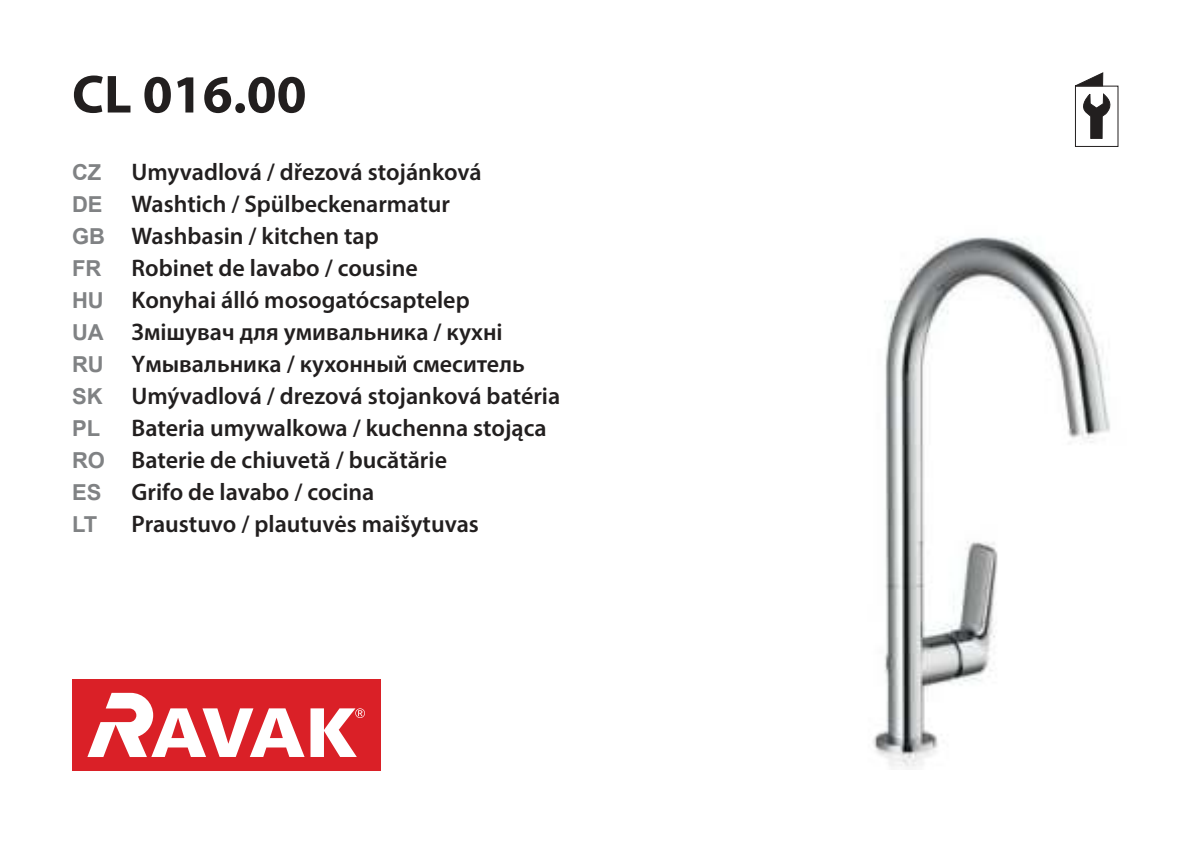
<style>
.page{position:relative;width:1191px;height:842px;background:#fff}
.page>*{position:absolute;margin:0;border:0;box-sizing:border-box;transform-origin:0 0}
.t1{font:700 54px "Myriad Pro";color:#221f1f}
.t2{font:600 24px/32px "Myriad Pro";color:#221f1f}
.t3{font:700 22px/32px "Arial";color:#808284}
</style>
<div class="page">
<img style="left:873px;top:237px;width:237px;height:530px">
<div style="left:1075px;top:86px;width:43px;height:61px;border:1px solid #221f1f"></div>
<svg style="left:1075px;top:72px;width:37px;height:67px"></svg>
<div style="left:72px;top:679px;width:308px;height:91px;background:#da2027"></div>
<svg style="left:87px;top:693px;width:217px;height:64px"></svg>
<svg style="left:310px;top:708px;width:55px;height:49px"></svg>
<h1 class="t1" style="left:72px;top:62px;width:236px">CL 016.00</h1>
<p class="t3" style="left:72px;top:158px;width:34px">CZ<br>DE<br>GB<br>FR<br>HU<br>UA<br>RU<br>SK<br>PL<br>RO<br>ES<br>LT</p>
<p class="t2" style="left:132px;top:158px;width:430px">Umyvadlová / dřezová stojánková<br>Washtich / Spülbeckenarmatur<br>Washbasin / kitchen tap<br>Robinet de lavabo / cousine<br>Konyhai álló mosogatócsaptelep<br>Змішувач для умивальника / кухні<br>Yмывальника / кухонный смеситель<br>Umývadlová / drezová stojanková batéria<br>Bateria umywalkowa / kuchenna stojąca<br>Baterie de chiuvetă / bucătărie<br>Grifo de lavabo / cocina<br>Praustuvo / plautuvės maišytuvas</p>
</div>
